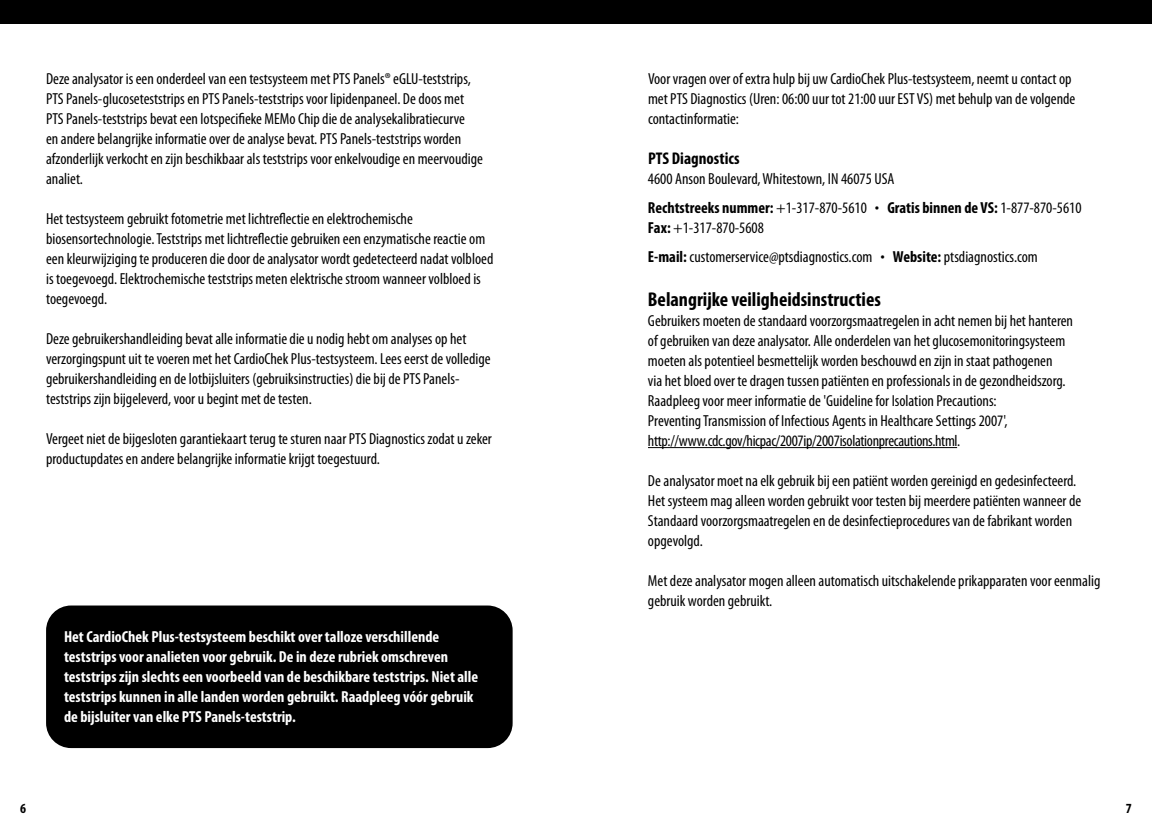
<style>
.page{position:relative;width:1152px;height:828px;background:#fff}
.page>*{position:absolute;margin:0;border:0;box-sizing:border-box;transform-origin:0 0}
.t1{font:700 condensed 20px "Myriad Pro";color:#000}
.t2{font:700 condensed 17px "Myriad Pro";color:#000}
.t3{font:condensed 16px/20px "Myriad Pro";color:#000}
.t4{font:700 condensed 16px/20px "Myriad Pro";color:#fff}
.t5{font:700 condensed 14px "Myriad Pro";color:#000}
.s1{font-weight:700}
.s2{font-weight:700;font-stretch:normal}
</style>
<div class="page">
<div style="left:0;top:0;width:1152px;height:23px;background:#000"></div>
<hr style="left:648px;top:447px;width:309px;height:1px;background:#000">
<div style="left:47px;top:607px;width:465px;height:140px;background:#000;border-radius:24px"></div>
<div style="left:46px;top:606px;width:467px;height:142px;border:2px solid #000;border-radius:24px"></div>
<p class="t3" style="left:46px;top:69px;width:438px">Deze analysator is een onderdeel van een testsysteem met PTS Panels® eGLU-teststrips, PTS Panels-glucoseteststrips en PTS Panels-teststrips voor lipidenpaneel. De doos met PTS Panels-teststrips bevat een lotspecifieke MEMo Chip die de analysekalibratiecurve<br>en andere belangrijke informatie over de analyse bevat. PTS Panels-teststrips worden afzonderlijk verkocht en zijn beschikbaar als teststrips voor enkelvoudige en meervoudige analiet.</p>
<p class="t3" style="left:46px;top:209px;width:449px">Het testsysteem gebruikt fotometrie met lichtreflectie en elektrochemische biosensortechnologie. Teststrips met lichtreflectie gebruiken een enzymatische reactie om een kleurwijziging te produceren die door de analysator wordt gedetecteerd nadat volbloed is toegevoegd. Elektrochemische teststrips meten elektrische stroom wanneer volbloed is toegevoegd.</p>
<p class="t3" style="left:46px;top:329px;width:446px">Deze gebruikershandleiding bevat alle informatie die u nodig hebt om analyses op het verzorgingspunt uit te voeren met het CardioChek Plus-testsysteem. Lees eerst de volledige gebruikershandleiding en de lotbijsluiters (gebruiksinstructies) die bij de PTS Panels&shy;teststrips zijn bijgeleverd, voor u begint met de testen.</p>
<p class="t3" style="left:46px;top:429px;width:447px">Vergeet niet de bijgesloten garantiekaart terug te sturen naar PTS Diagnostics zodat u zeker productupdates en andere belangrijke informatie krijgt toegestuurd.</p>
<p class="t4" style="left:64px;top:626px;width:416px">Het CardioChek Plus-testsysteem beschikt over talloze verschillende teststrips voor analieten voor gebruik. De in deze rubriek omschreven teststrips zijn slechts een voorbeeld van de beschikbare teststrips. Niet alle teststrips kunnen in alle landen worden gebruikt. Raadpleeg vóór gebruik de bijsluiter van elke PTS Panels-teststrip.</p>
<p class="t3" style="left:648px;top:69px;width:429px">Voor vragen over of extra hulp bij uw CardioChek Plus-testsysteem, neemt u contact op met PTS Diagnostics (Uren: 06:00 uur tot 21:00 uur EST VS) met behulp van de volgende contactinformatie:</p>
<p class="t2" style="left:648px;top:148px;width:93px">PTS Diagnostics</p>
<p class="t3" style="left:648px;top:164px;width:435px;line-height:29px">4600 Anson Boulevard, Whitestown, IN 46075 USA<br><span class="s1">Rechtstreeks nummer:</span> +1-317-870-5610 <span class="s2">·</span> <span class="s1">Gratis binnen de VS:</span> 1-877-870-5610</p>
<p class="t3" style="left:648px;top:213px;width:391px;line-height:29px"><span class="s1">Fax:</span> +1-317-870-5608<br><span class="s1">E-mail:</span> customerservice@ptsdiagnostics.com <span class="s2">·</span> <span class="s1">Website:</span> ptsdiagnostics.com</p>
<p class="t1" style="left:648px;top:287px;width:234px">Belangrijke veiligheidsinstructies</p>
<p class="t3" style="left:648px;top:311px;width:427px">Gebruikers moeten de standaard voorzorgsmaatregelen in acht nemen bij het hanteren of gebruiken van deze analysator. Alle onderdelen van het glucosemonitoringsysteem moeten als potentieel besmettelijk worden beschouwd en zijn in staat pathogenen<br>via het bloed over te dragen tussen patiënten en professionals in de gezondheidszorg.<br>Raadpleeg voor meer informatie de 'Guideline for Isolation Precautions:<br>Preventing Transmission of Infectious Agents in Healthcare Settings 2007', http://www.cdc.gov/hicpac/2007ip/2007isolationprecautions.html.</p>
<p class="t3" style="left:648px;top:471px;width:435px">De analysator moet na elk gebruik bij een patiënt worden gereinigd en gedesinfecteerd.<br>Het systeem mag alleen worden gebruikt voor testen bij meerdere patiënten wanneer de Standaard voorzorgsmaatregelen en de desinfectieprocedures van de fabrikant worden opgevolgd.</p>
<p class="t3" style="left:648px;top:571px;width:454px">Met deze analysator mogen alleen automatisch uitschakelende prikapparaten voor eenmalig gebruik worden gebruikt.</p>
<p class="t5" style="left:20px;top:799px;width:7px">6</p>
<p class="t5" style="left:1126px;top:799px;width:7px">7</p>
</div>
